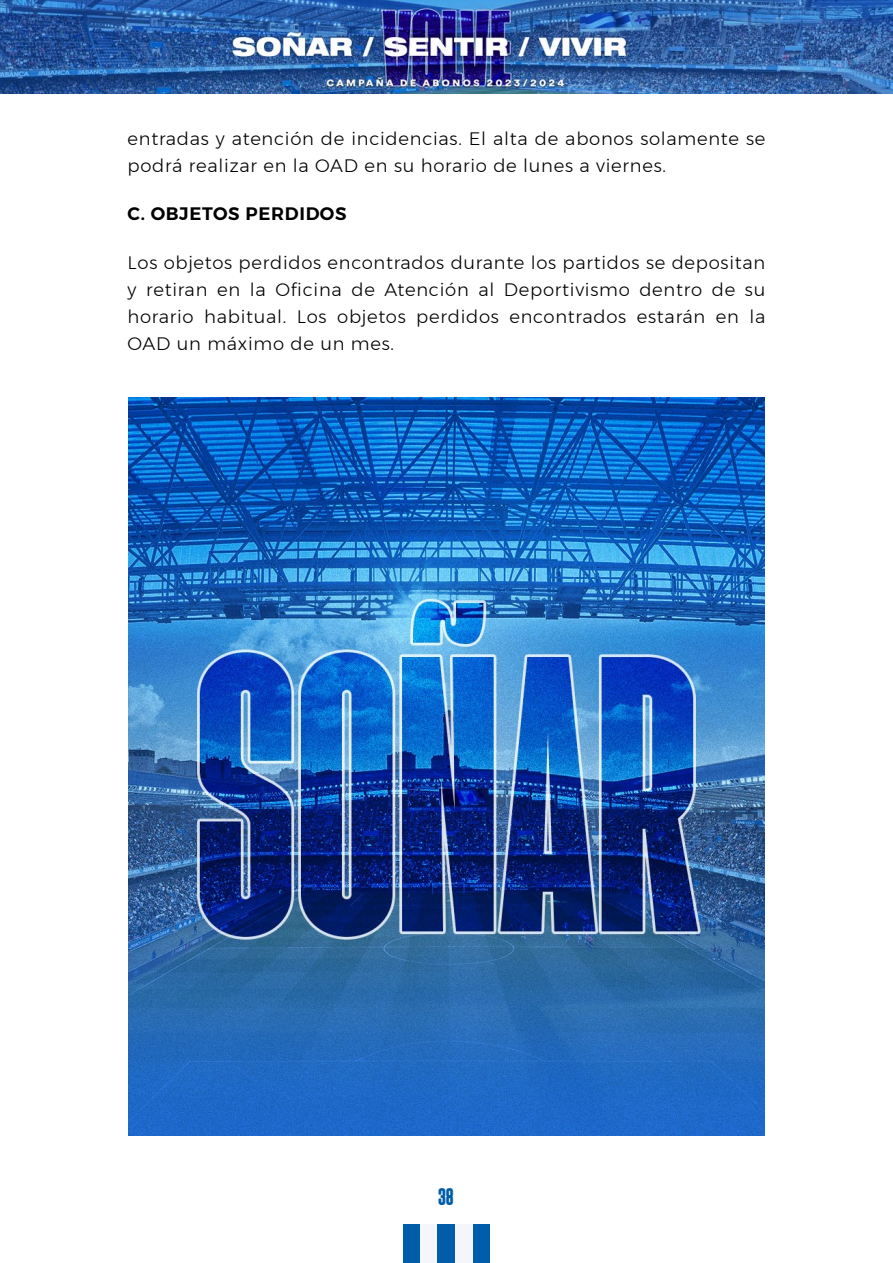
<style>
.page{position:relative;width:893px;height:1263px;background:#fff}
.page>*{position:absolute;margin:0;border:0;box-sizing:border-box;transform-origin:0 0}
.t1{font:24px "GRNORCH";color:#005da9}
.PARRAFO-2122{font:300 18px/27px "Montserrat";letter-spacing:.04em;color:#000}
.PARRAFO-2122-2{font:600 18px "Montserrat";letter-spacing:.04em;color:#000}
</style>
<div class="page">
<svg style="left:0;top:93px;width:893px;height:1px"></svg>
<img style="left:0;top:0;width:893px;height:93px">
<img style="left:128px;top:398px;width:637px;height:737px">
<div style="left:403px;top:1225px;width:17px;height:38px;background:#005da9"></div>
<div style="left:420px;top:1225px;width:18px;height:38px;background:#f4f6fc"></div>
<div style="left:438px;top:1225px;width:17px;height:38px;background:#005da9"></div>
<div style="left:472px;top:1225px;width:18px;height:38px;background:#005da9"></div>
<div style="left:455px;top:1225px;width:17px;height:38px;background:#f4f6fc"></div>
<p class="PARRAFO-2122" style="left:128px;top:125px;width:639px">entradas y atención de incidencias. El alta de abonos solamente se podrá realizar en la OAD en su horario de lunes a viernes.</p>
<p class="PARRAFO-2122-2" style="left:128px;top:200px;width:221px">C. OBJETOS PERDIDOS</p>
<p class="PARRAFO-2122" style="left:128px;top:248px;width:639px;text-align:justify">Los objetos perdidos encontrados durante los partidos se depositan y retiran en la Oficina de Atención al Deportivismo dentro de su horario habitual. Los objetos perdidos encontrados estarán en la OAD un máximo de un mes.</p>
<h1 class="t1" style="left:438px;top:1184px;width:17px">38</h1>
</div>
